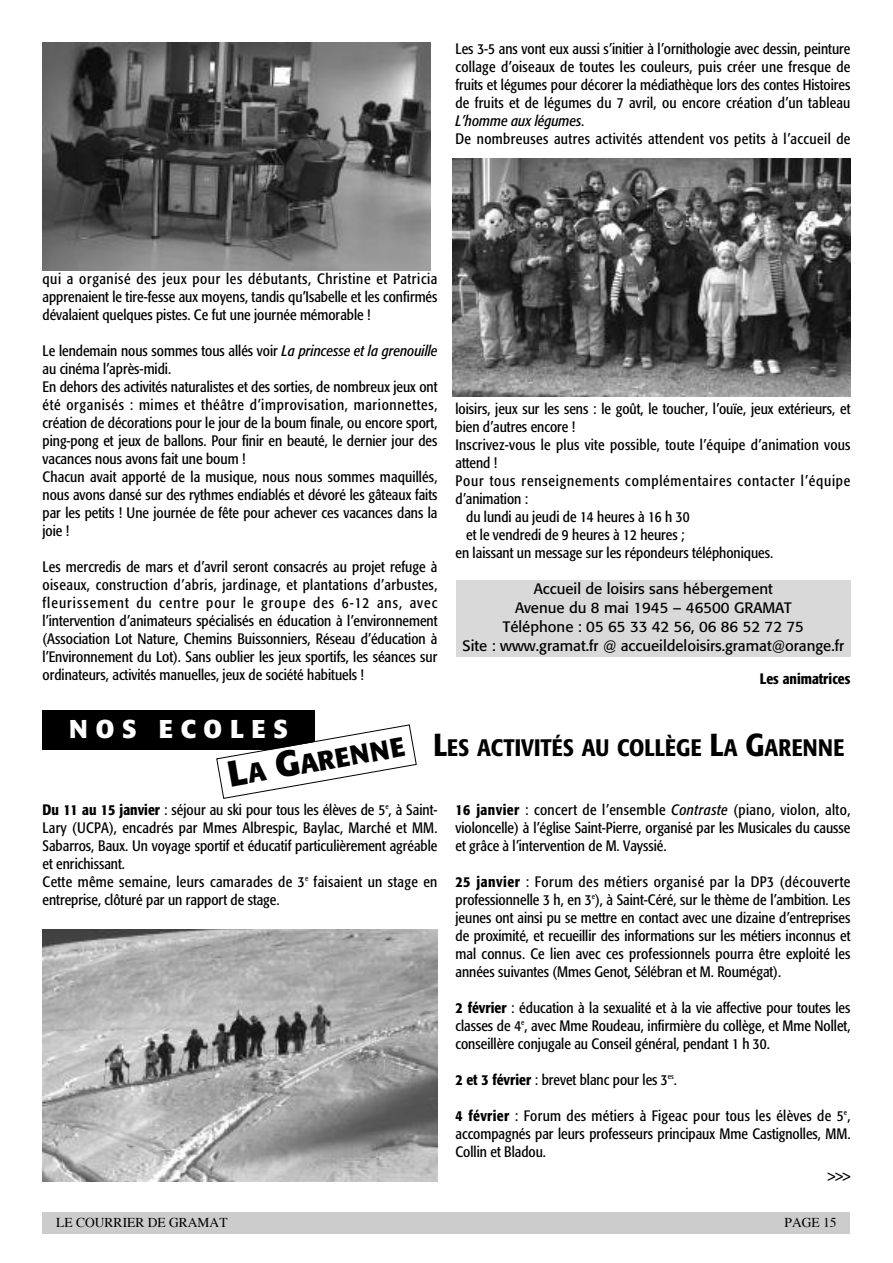
<style>
.page{position:relative;width:893px;height:1263px;background:#fff}
.page>*{position:absolute;margin:0;border:0;box-sizing:border-box;transform-origin:0 0}
.t1{font:700 26.85px "Formata";color:#000}
.t2{font:700 25.5px "Formata";letter-spacing:.29em;color:#fff}
.t3{font:500 condensed 23.7px "Formata";color:#000}
.t4{font:condensed 15px/18px "Formata";color:#000;text-align:justify}
.t5{font:15px/18.9px "Formata";color:#000;text-align:center}
.t6{font:condensed 15px "Formata";letter-spacing:.055em;color:#000}
.t7{font:500 condensed 15px "Formata";color:#000}
.t8{font:13.5px "Times";color:#000}
.s1{font-style:italic}
.s2{font-size:35.85px}
.s3{font-size:31.5px}
.s4{font-weight:500}
</style>
<div class="page">
<div style="left:43px;top:1212px;width:807px;height:21px;background:#ccc"></div>
<img style="left:43px;top:43px;width:387px;height:228px">
<img style="left:452px;top:158px;width:398px;height:238px">
<div style="left:456px;top:580px;width:394px;height:77px;background:#d9d9d9"></div>
<div style="left:43px;top:710px;width:272px;height:39px;background:#000"></div>
<svg style="left:216px;top:724px;width:201px;height:75px"></svg>
<img style="left:43px;top:929px;width:394px;height:252px">
<p class="t4" style="left:455px;top:41px;width:396px;text-align:left">Les 3-5 ans vont eux aussi s’initier à l’ornithologie avec dessin, peinture collage d’oiseaux de toutes les couleurs, puis créer une fresque de fruits et légumes pour décorer la médiathèque lors des contes Histoires de fruits et de légumes du 7 avril, ou encore création d’un tableau <span class="s1">L’homme aux légumes</span>.<br>De nombreuses autres activités attendent vos petits à l’accueil de</p>
<p class="t4" style="left:43px;top:270px;width:396px">qui a organisé des jeux pour les débutants, Christine et Patricia apprenaient le tire-fesse aux moyens, tandis qu’Isabelle et les confirmés dévalaient quelques pistes. Ce fut une journée mémorable !</p>
<p class="t4" style="left:43px;top:342px;width:396px;text-align:left">Le lendemain nous sommes tous allés voir <span class="s1">La princesse et la grenouille </span>au cinéma l’après-midi.<br>En dehors des activités naturalistes et des sorties, de nombreux jeux ont été organisés : mimes et théâtre d’improvisation, marionnettes, création de décorations pour le jour de la boum finale, ou encore sport, ping-pong et jeux de ballons. Pour finir en beauté, le dernier jour des vacances nous avons fait une boum !<br>Chacun avait apporté de la musique, nous nous sommes maquillés, nous avons dansé sur des rythmes endiablés et dévoré les gâteaux faits par les petits ! Une journée de fête pour achever ces vacances dans la joie !</p>
<p class="t4" style="left:43px;top:558px;width:396px">Les mercredis de mars et d’avril seront consacrés au projet refuge à oiseaux, construction d’abris, jardinage, et plantations d’arbustes, fleurissement du centre pour le groupe des 6-12 ans, avec l’intervention d’animateurs spécialisés en éducation à l’environnement (Association Lot Nature, Chemins Buissonniers, Réseau d’éducation à l’Environnement du Lot). Sans oublier les jeux sportifs, les séances sur ordinateurs, activités manuelles, jeux de société habituels !</p>
<p class="t4" style="left:455px;top:401px;width:396px">loisirs, jeux sur les sens : le goût, le toucher, l’ouïe, jeux extérieurs, et</p>
<p class="t4" style="left:455px;top:419px;width:121px">bien d’autres encore !</p>
<p class="t4" style="left:455px;top:437px;width:396px">Inscrivez-vous le plus vite possible, toute l’équipe d’animation vous</p>
<p class="t4" style="left:455px;top:455px;width:43px">attend !</p>
<p class="t6" style="left:455px;top:474px;width:396px">Pour tous renseignements complémentaires contacter l’équipe</p>
<p class="t4" style="left:455px;top:491px;width:74px">d’animation :</p>
<p class="t4" style="left:466px;top:509px;width:225px">du lundi au jeudi de 14 heures à 16 h 30</p>
<p class="t4" style="left:466px;top:527px;width:220px">et le vendredi de 9 heures à 12 heures ;</p>
<p class="t4" style="left:455px;top:545px;width:319px">en laissant un message sur les répondeurs téléphoniques.</p>
<p class="t5" style="left:463px;top:581px;width:383px">Accueil de loisirs sans hébergement<br>Avenue du 8 mai 1945 – 46500 GRAMAT<br>Téléphone : 05 65 33 42 56, 06 86 52 72 75<br>Site : www.gramat.fr @ accueildeloisirs.gramat@orange.fr</p>
<p class="t7" style="left:760px;top:673px;width:92px">Les animatrices</p>
<h2 class="t2" style="left:69px;top:718px;width:220px">NOS ECOLES</h2>
<h1 class="t1" style="left:227px;top:766px;width:180px;rotate:-10deg"><span class="s2">L</span>A <span class="s2">G</span>ARENNE</h1>
<h3 class="t3" style="left:433px;top:738px;width:412px"><span class="s3">L</span>ES ACTIVITÉS AU COLLÈGE <span class="s3">L</span>A <span class="s3">G</span>ARENNE</h3>
<p class="t4" style="left:43px;top:802px;width:396px;text-align:left"><span class="s4">Du 11 au 15 janvier</span> : séjour au ski pour tous les élèves de 5<sup>e</sup>, à Saint-Lary (UCPA), encadrés par Mmes Albrespic, Baylac, Marché et MM.<br>Sabarros, Baux. Un voyage sportif et éducatif particulièrement agréable et enrichissant.<br>Cette même semaine, leurs camarades de 3<sup>e</sup> faisaient un stage en entreprise, clôturé par un rapport de stage.</p>
<p class="t4" style="left:455px;top:802px;width:396px"><span class="s4">16 janvier</span> : concert de l’ensemble <span class="s1">Contraste</span> (piano, violon, alto, violoncelle) à l’église Saint-Pierre, organisé par les Musicales du causse et grâce à l’intervention de M. Vayssié.</p>
<p class="t4" style="left:455px;top:874px;width:396px"><span class="s4">25 janvier</span> : Forum des métiers organisé par la DP3 (découverte professionnelle 3 h, en 3<sup>e</sup>), à Saint-Céré, sur le thème de l’ambition. Les jeunes ont ainsi pu se mettre en contact avec une dizaine d’entreprises de proximité, et recueillir des informations sur les métiers inconnus et mal connus. Ce lien avec ces professionnels pourra être exploité les années suivantes (Mmes Genot, Sélébran et M. Roumégat).</p>
<p class="t4" style="left:455px;top:1000px;width:396px"><span class="s4">2 février</span> : éducation à la sexualité et à la vie affective pour toutes les classes de 4<sup>e</sup>, avec Mme Roudeau, infirmière du collège, et Mme Nollet, conseillère conjugale au Conseil général, pendant 1 h 30.</p>
<p class="t4" style="left:455px;top:1072px;width:223px"><span class="s4">2 et 3 février</span> : brevet blanc pour les 3<sup>es</sup>.</p>
<p class="t4" style="left:455px;top:1108px;width:396px"><span class="s4">4 février</span> : Forum des métiers à Figeac pour tous les élèves de 5<sup>e</sup>, accompagnés par leurs professeurs principaux Mme Castignolles, MM.<br>Collin et Bladou.</p>
<p class="t4" style="left:828px;top:1169px;width:24px">&gt;&gt;&gt;</p>
<p class="t8" style="left:56px;top:1217px;width:173px">LE COURRIER DE GRAMAT</p>
<p class="t8" style="left:785px;top:1217px;width:54px">PAGE 15</p>
</div>
